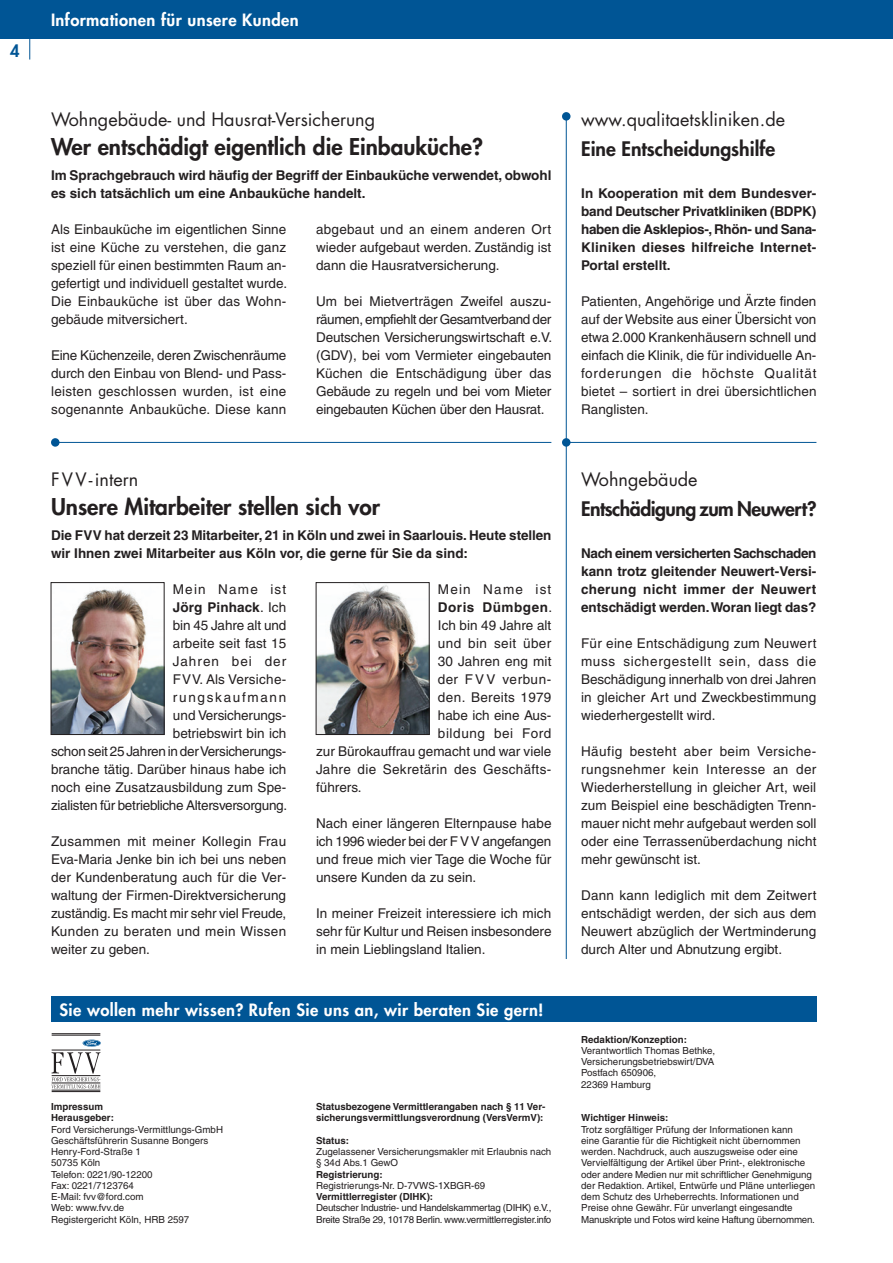
<style>
.page{position:relative;width:893px;height:1263px;background:#fff}
.page>*{position:absolute;margin:0;border:0;box-sizing:border-box;transform-origin:0 0}
.t1{font:800 22.5px "Futura";color:#231f20}
.t2{font:800 19.5px "Futura";letter-spacing:-.03em;color:#231f20}
.t3{font:800 19.5px "Futura";color:#231f20}
.t4{font:18px "Futura";color:#231f20}
.t5{font:800 16.5px "Futura";letter-spacing:.025em;color:#fff}
.t6{font:800 16.5px "Futura";color:#005595}
.t7{font:13.5px/18px "Helvetica";color:#231f20;text-align:justify}
.t8{font:700 13.5px/18px "Helvetica";color:#231f20}
.t9{font:13.5px "Helvetica";letter-spacing:.025em;color:#231f20}
.t10{font:13.5px "Helvetica";letter-spacing:.02em;color:#231f20}
.t11{font:13.5px "Helvetica";letter-spacing:.03em;color:#231f20}
.t12{font:13.5px "Helvetica";letter-spacing:.045em;color:#231f20}
.t13{font:700 13.5px "Helvetica";letter-spacing:.035em;color:#231f20}
.t14{font:13.5px "Helvetica";letter-spacing:.035em;color:#231f20}
.t15{font:13.5px "Helvetica";letter-spacing:.09em;color:#231f20}
.t16{font:9.75px/11.2px "Helvetica";color:#231f20}
.t17{font:700 9.75px/11.2px "Helvetica";color:#231f20}
.t18{font:9.75px/11.2px "Helvetica";letter-spacing:-.025em;color:#231f20}
.s1{font-weight:700}
.s2{font-weight:400}
</style>
<div class="page">
<hr style="left:52px;top:1033px;width:48px;height:1px;background:#231f20">
<hr style="left:52px;top:1035px;width:48px;height:1px;background:#231f20">
<hr style="left:52px;top:1091px;width:48px;height:1px;background:#231f20">
<hr style="left:52px;top:1090px;width:48px;height:1px;background:#231f20">
<svg style="left:51px;top:1039px;width:50px;height:49px"></svg>
<div style="left:0;top:0;width:893px;height:38px;background:#005595"></div>
<div style="left:51px;top:996px;width:765px;height:26px;background:#005595"></div>
<svg style="left:29px;top:38px;width:1px;height:22px"></svg>
<hr style="left:55px;top:442px;width:496px;height:1px;background:#005595">
<div style="left:51px;top:438px;width:9px;height:9px;background:#005595;border-radius:50%"></div>
<hr style="left:566px;top:116px;width:1px;height:843px;background:#005595">
<div style="left:562px;top:112px;width:8px;height:9px;background:#005595;border-radius:50%"></div>
<hr style="left:567px;top:442px;width:249px;height:1px;background:#005595">
<div style="left:562px;top:438px;width:8px;height:9px;background:#005595;border-radius:50%"></div>
<img style="left:318px;top:585px;width:109px;height:148px">
<div style="left:316px;top:582px;width:113px;height:153px;border:1px solid #231f20"></div>
<img style="left:53px;top:589px;width:109px;height:144px">
<div style="left:51px;top:582px;width:113px;height:153px;border:1px solid #231f20"></div>
<p class="t6" style="left:10px;top:40px;width:11px">4</p>
<p class="t5" style="left:51px;top:9px;width:249px">Informationen für unsere Kunden</p>
<h3 class="t4" style="left:51px;top:108px;width:326px">Wohngebäude- und Hausrat-Versicherung</h3>
<h1 class="t1" style="left:51px;top:131px;width:434px">Wer entschädigt eigentlich die Einbauküche?</h1>
<p class="t8" style="left:51px;top:166px;width:502px">Im Sprachgebrauch wird häufig der Begriff der Einbauküche verwendet, obwohl es sich tatsächlich um eine Anbauküche handelt.</p>
<p class="t7" style="left:51px;top:220px;width:238px;text-align:left">Als Einbauküche im eigentlichen Sinne ist eine Küche zu verstehen, die ganz speziell für einen bestimmten Raum an&shy;gefertigt und individuell gestaltet wurde.<br>Die Einbauküche ist über das Wohn&shy;gebäude mitversichert.</p>
<p class="t7" style="left:51px;top:346px;width:237px">Eine Küchenzeile, deren Zwischenräume durch den Einbau von Blend- und Pass&shy;leisten geschlossen wurden, ist eine sogenannte Anbauküche. Diese kann</p>
<p class="t7" style="left:316px;top:220px;width:237px">abgebaut und an einem anderen Ort wieder aufgebaut werden. Zuständig ist dann die Hausratversicherung.</p>
<p class="t7" style="left:316px;top:292px;width:238px;text-align:left">Um bei Mietverträgen Zweifel auszu&shy;räumen, empfiehlt der Gesamtverband der Deutschen Versicherungswirtschaft e.V. (GDV), bei vom Vermieter eingebauten Küchen die Entschädigung über das Gebäude zu regeln und bei vom Mieter eingebauten Küchen über den Hausrat.</p>
<h3 class="t4" style="left:51px;top:468px;width:89px">FVV-intern</h3>
<h1 class="t1" style="left:51px;top:491px;width:330px">Unsere Mitarbeiter stellen sich vor</h1>
<p class="t8" style="left:51px;top:526px;width:502px">Die FVV hat derzeit 23 Mitarbeiter, 21 in Köln und zwei in Saarlouis. Heute stellen wir Ihnen zwei Mitarbeiter aus Köln vor, die gerne für Sie da sind:</p>
<p class="t7" style="left:51px;top:580px;width:238px;text-align:right">Mein Name ist<br><span class="s1">Jörg Pinhack</span>. Ich<br>bin 45 Jahre alt und<br>arbeite seit fast 15<br>Jahren bei der<br>FVV. Als Versiche-<br>rungskaufmann<br>und Versicherungs-<br>betriebswirt bin ich<br>schon seit 25 Jahren in der Versicherungs&shy;branche tätig. Darüber hinaus habe ich noch eine Zusatzausbildung zum Spe&shy;zialisten für betriebliche Altersversorgung.</p>
<p class="t7" style="left:51px;top:832px;width:237px">Zusammen mit meiner Kollegin Frau Eva-Maria Jenke bin ich bei uns neben der Kundenberatung auch für die Ver&shy;waltung der Firmen-Direktversicherung zuständig. Es macht mir sehr viel Freude, Kunden zu beraten und mein Wissen weiter zu geben.</p>
<p class="t15" style="left:438px;top:581px;width:115px">Mein Name ist</p>
<p class="t13" style="left:438px;top:599px;width:116px">Doris Dümbgen<span class="s2">.</span></p>
<p class="t7" style="left:438px;top:616px;width:115px">Ich bin 49 Jahre alt</p>
<p class="t11" style="left:438px;top:635px;width:115px">und bin seit über</p>
<p class="t7" style="left:438px;top:652px;width:115px">30 Jahren eng mit</p>
<p class="t14" style="left:438px;top:671px;width:115px">der F VV verbun-</p>
<p class="t10" style="left:438px;top:689px;width:115px">den. Bereits 1979</p>
<p class="t7" style="left:438px;top:706px;width:115px">habe ich eine Aus-</p>
<p class="t12" style="left:438px;top:725px;width:115px">bildung bei Ford</p>
<p class="t7" style="left:316px;top:742px;width:237px">zur Bürokauffrau gemacht und war viele</p>
<p class="t9" style="left:316px;top:761px;width:236px">Jahre die Sekretärin des Geschäfts-</p>
<p class="t7" style="left:316px;top:778px;width:47px">führers.</p>
<p class="t7" style="left:316px;top:814px;width:237px">Nach einer längeren Elternpause habe ich 1996 wieder bei der F V V angefangen und freue mich vier Tage die Woche für unsere Kunden da zu sein.</p>
<p class="t7" style="left:316px;top:904px;width:237px">In meiner Freizeit interessiere ich mich sehr für Kultur und Reisen insbesondere in mein Lieblingsland Italien.</p>
<p class="t5" style="left:60px;top:999px;width:486px">Sie wollen mehr wissen? Rufen Sie uns an, wir beraten Sie gern!</p>
<p class="t17" style="left:51px;top:1101px;width:64px">Impressum<br>Herausgeber:</p>
<p class="t16" style="left:51px;top:1123px;width:174px">Ford Versicherungs-Vermittlungs-GmbH<br>Geschäftsführerin Susanne Bongers<br>Henry-Ford-Straße 1<br>50735 Köln<br>Telefon: 0221/90-12200<br>Fax: 0221/7123764<br>E-Mail: fvv@ford.com<br>Web: www.fvv.de<br>Registergericht Köln, HRB 2597</p>
<p class="t17" style="left:316px;top:1101px;width:231px">Statusbezogene Vermittlerangaben nach § 11 Ver&shy;sicherungsvermittlungsverordnung (VersVermV):</p>
<p class="t17" style="left:316px;top:1135px;width:35px">Status:</p>
<p class="t16" style="left:316px;top:1146px;width:237px">Zugelassener Versicherungsmakler mit Erlaubnis nach § 34d Abs.1 GewO</p>
<p class="t17" style="left:316px;top:1168px;width:68px">Registrierung:</p>
<p class="t16" style="left:316px;top:1180px;width:171px">Registrierungs-Nr. D-7VWS-1XBGR-69</p>
<p class="t17" style="left:316px;top:1191px;width:119px">Vermittlerregister (DIHK):</p>
<p class="t18" style="left:316px;top:1202px;width:237px">Deutscher Industrie- und Handelskammertag (DIHK) e.V.,<br>Breite Straße 29, 10178 Berlin. www.vermittlerregister.info</p>
<h3 class="t4" style="left:581px;top:108px;width:205px">www.qualitaetskliniken.de</h3>
<h2 class="t3" style="left:581px;top:135px;width:195px">Eine Entscheidungshilfe</h2>
<p class="t8" style="left:581px;top:184px;width:237px;text-align:justify">In Kooperation mit dem Bundesver&shy;band Deutscher Privatkliniken (BDPK) haben die Asklepios-, Rhön- und Sana-Kliniken dieses hilfreiche Internet-Portal erstellt.</p>
<p class="t7" style="left:581px;top:292px;width:237px">Patienten, Angehörige und Ärzte finden auf der Website aus einer Übersicht von etwa 2.000 Krankenhäusern schnell und einfach die Klinik, die für individuelle An&shy;forderungen die höchste Qualität bietet – sortiert in drei übersichtlichen Ranglisten.</p>
<h3 class="t4" style="left:581px;top:468px;width:118px">Wohngebäude</h3>
<h2 class="t2" style="left:581px;top:495px;width:237px">Entschädigung zum Neuwert?</h2>
<p class="t8" style="left:581px;top:544px;width:237px;text-align:justify">Nach einem versicherten Sachschaden kann trotz gleitender Neuwert-Versi&shy;cherung nicht immer der Neuwert entschädigt werden. Woran liegt das?</p>
<p class="t7" style="left:581px;top:634px;width:237px">Für eine Entschädigung zum Neuwert muss sichergestellt sein, dass die Beschädigung innerhalb von drei Jahren in gleicher Art und Zweckbestimmung wiederhergestellt wird.</p>
<p class="t7" style="left:581px;top:742px;width:237px">Häufig besteht aber beim Versiche&shy;rungsnehmer kein Interesse an der Wiederherstellung in gleicher Art, weil zum Beispiel eine beschädigten Trenn&shy;mauer nicht mehr aufgebaut werden soll oder eine Terrassenüberdachung nicht mehr gewünscht ist.</p>
<p class="t7" style="left:581px;top:886px;width:237px">Dann kann lediglich mit dem Zeitwert entschädigt werden, der sich aus dem Neuwert abzüglich der Wertminderung durch Alter und Abnutzung ergibt.</p>
<p class="t17" style="left:581px;top:1033px;width:107px">Redaktion/Konzeption:</p>
<p class="t16" style="left:581px;top:1045px;width:136px">Verantwortlich Thomas Bethke,<br>Versicherungsbetriebswirt/DVA<br>Postfach 650906,<br>22369 Hamburg</p>
<p class="t17" style="left:581px;top:1112px;width:89px">Wichtiger Hinweis:</p>
<p class="t16" style="left:581px;top:1123px;width:236px">Trotz sorgfältiger Prüfung der Informationen kann<br>eine Garantie für die Richtigkeit nicht übernommen werden. Nachdruck, auch auszugsweise oder eine Vervielfältigung der Artikel über Print-, elektronische oder andere Medien nur mit schriftlicher Genehmigung der Redaktion. Artikel, Entwürfe und Pläne unterliegen dem Schutz des Urheberrechts. Informationen und Preise ohne Gewähr. Für unverlangt eingesandte Manuskripte und Fotos wird keine Haftung übernommen.</p>
</div>
